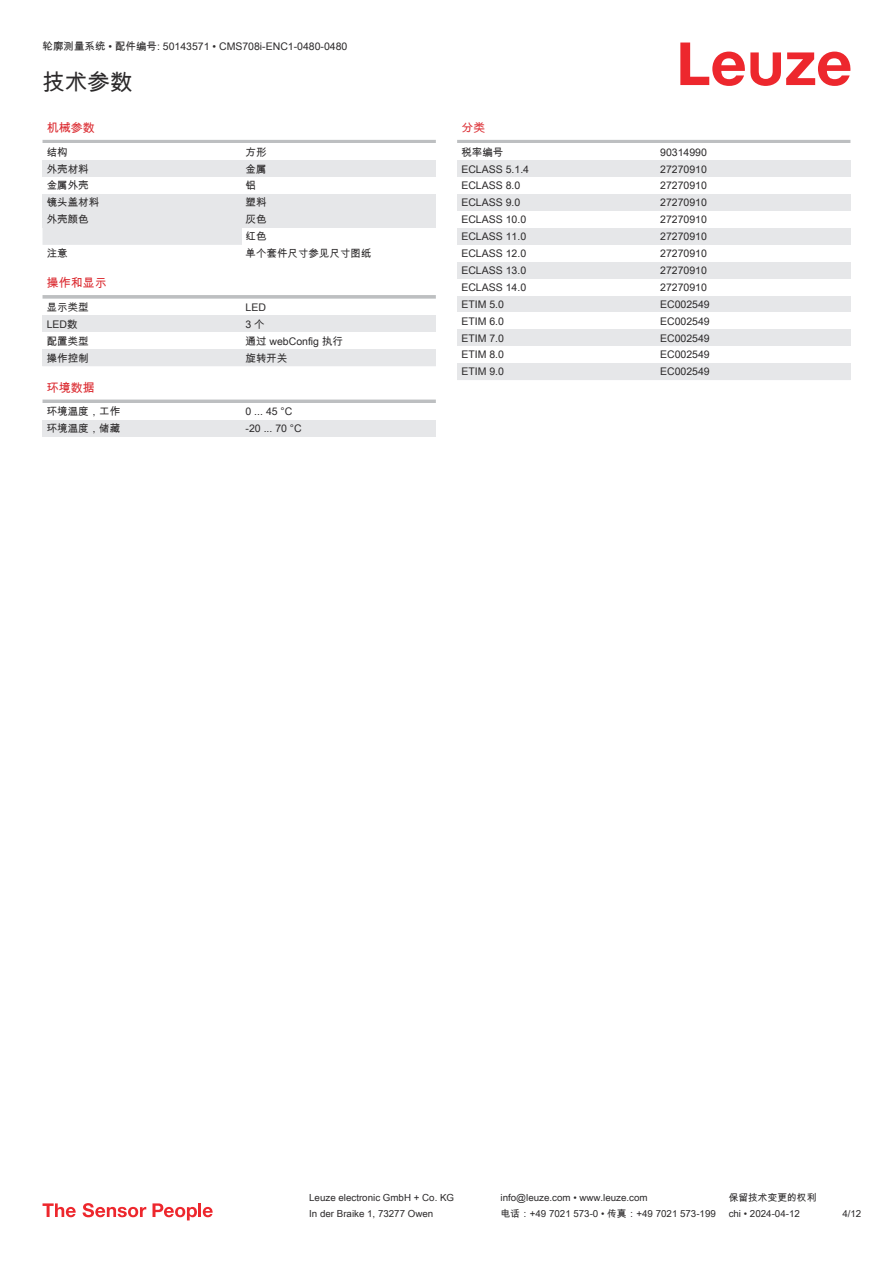
<style>
.page{position:relative;width:893px;height:1263px;background:#fff}
.page>*{position:absolute;margin:0;border:0;box-sizing:border-box;transform-origin:0 0}
.t1{font:22.5px "Arial Unicode MS";color:#2b292a}
.t2{font:12px "Arial Unicode MS";color:#db2a30}
.t3{font:10.5px/17px "Arial Unicode MS";color:#2b292a}
.t4{font:9.75px "Arial Unicode MS";color:#2b292a}
</style>
<div class="page">
<svg style="left:680px;top:43px;width:170px;height:43px"></svg>
<div style="left:43px;top:228px;width:199px;height:17px;background:#e6e7e9"></div>
<hr style="left:43px;top:140px;width:393px;height:3px;background:#bdbfc1">
<div style="left:43px;top:160px;width:199px;height:17px;background:#e6e7e9"></div>
<div style="left:242px;top:160px;width:194px;height:17px;background:#e6e7e9"></div>
<div style="left:43px;top:194px;width:199px;height:17px;background:#e6e7e9"></div>
<div style="left:242px;top:194px;width:194px;height:17px;background:#e6e7e9"></div>
<div style="left:43px;top:211px;width:199px;height:17px;background:#e6e7e9"></div>
<div style="left:242px;top:211px;width:194px;height:17px;background:#e6e7e9"></div>
<svg style="left:43px;top:295px;width:393px;height:4px;background:#c3c5c7"></svg>
<div style="left:43px;top:316px;width:199px;height:16px;background:#e6e7e9"></div>
<div style="left:242px;top:316px;width:194px;height:16px;background:#e6e7e9"></div>
<div style="left:43px;top:349px;width:199px;height:17px;background:#e6e7e9"></div>
<div style="left:242px;top:349px;width:194px;height:17px;background:#e6e7e9"></div>
<hr style="left:43px;top:400px;width:393px;height:3px;background:#bdbfc1">
<div style="left:43px;top:420px;width:199px;height:17px;background:#e6e7e9"></div>
<div style="left:242px;top:420px;width:194px;height:17px;background:#e6e7e9"></div>
<hr style="left:457px;top:140px;width:393px;height:3px;background:#bdbfc1">
<div style="left:457px;top:160px;width:200px;height:17px;background:#e6e7e9"></div>
<div style="left:657px;top:160px;width:193px;height:17px;background:#e6e7e9"></div>
<div style="left:457px;top:194px;width:200px;height:17px;background:#e6e7e9"></div>
<div style="left:657px;top:194px;width:193px;height:17px;background:#e6e7e9"></div>
<div style="left:457px;top:228px;width:200px;height:17px;background:#e6e7e9"></div>
<div style="left:657px;top:228px;width:193px;height:17px;background:#e6e7e9"></div>
<div style="left:457px;top:262px;width:200px;height:17px;background:#e6e7e9"></div>
<div style="left:657px;top:262px;width:193px;height:17px;background:#e6e7e9"></div>
<div style="left:457px;top:296px;width:200px;height:16px;background:#e6e7e9"></div>
<div style="left:657px;top:296px;width:193px;height:16px;background:#e6e7e9"></div>
<div style="left:457px;top:329px;width:200px;height:17px;background:#e6e7e9"></div>
<div style="left:657px;top:329px;width:193px;height:17px;background:#e6e7e9"></div>
<div style="left:457px;top:363px;width:200px;height:17px;background:#e6e7e9"></div>
<div style="left:657px;top:363px;width:193px;height:17px;background:#e6e7e9"></div>
<svg style="left:43px;top:1203px;width:33px;height:14px"></svg>
<svg style="left:83px;top:1203px;width:63px;height:14px"></svg>
<svg style="left:153px;top:1203px;width:44px;height:17px"></svg>
<hr style="left:198px;top:1203px;width:3px;height:14px;background:#ed272d">
<svg style="left:203px;top:1207px;width:10px;height:10px"></svg>
<p class="t3" style="left:43px;top:38px;width:306px">轮廓测量系统 • 配件编号: 50143571 • CMS708i-ENC1-0480-0480</p>
<h1 class="t1" style="left:43px;top:66px;width:91px">技术参数</h1>
<p class="t2" style="left:47px;top:119px;width:49px">机械参数</p>
<p class="t3" style="left:47px;top:143px;width:22px">结构</p>
<p class="t3" style="left:246px;top:143px;width:22px">方形</p>
<p class="t3" style="left:47px;top:160px;width:43px">外壳材料</p>
<p class="t3" style="left:246px;top:160px;width:22px">金属</p>
<p class="t3" style="left:47px;top:177px;width:43px">金属外壳</p>
<p class="t3" style="left:246px;top:177px;width:12px">铝</p>
<p class="t3" style="left:47px;top:194px;width:54px">镜头盖材料</p>
<p class="t3" style="left:246px;top:194px;width:22px">塑料</p>
<p class="t3" style="left:47px;top:211px;width:43px">外壳颜色</p>
<p class="t3" style="left:246px;top:211px;width:22px">灰色红色</p>
<p class="t3" style="left:47px;top:245px;width:22px">注意</p>
<p class="t3" style="left:246px;top:245px;width:127px">单个套件尺寸参见尺寸图纸</p>
<p class="t2" style="left:47px;top:274px;width:61px">操作和显示</p>
<p class="t3" style="left:47px;top:298px;width:43px">显示类型</p>
<p class="t3" style="left:246px;top:298px;width:22px">LED</p>
<p class="t3" style="left:47px;top:315px;width:32px">LED数</p>
<p class="t3" style="left:246px;top:315px;width:21px">3 个</p>
<p class="t3" style="left:47px;top:332px;width:43px">配置类型</p>
<p class="t3" style="left:246px;top:332px;width:99px">通过 webConfig 执行</p>
<p class="t3" style="left:47px;top:349px;width:43px">操作控制</p>
<p class="t3" style="left:246px;top:349px;width:43px">旋转开关</p>
<p class="t2" style="left:47px;top:379px;width:49px">环境数据</p>
<p class="t3" style="left:47px;top:403px;width:75px">环境温度，工作</p>
<p class="t3" style="left:246px;top:403px;width:48px">0 ... 45 °C</p>
<p class="t3" style="left:47px;top:420px;width:75px">环境温度，储藏</p>
<p class="t3" style="left:246px;top:420px;width:58px">-20 ... 70 °C</p>
<p class="t2" style="left:461px;top:119px;width:25px">分类</p>
<p class="t3" style="left:461px;top:143px;width:43px">税率编号</p>
<p class="t3" style="left:660px;top:143px;width:48px">90314990</p>
<p class="t3" style="left:461px;top:160px;width:69px">ECLASS 5.1.4</p>
<p class="t3" style="left:660px;top:160px;width:48px">27270910</p>
<p class="t3" style="left:461px;top:177px;width:60px">ECLASS 8.0</p>
<p class="t3" style="left:660px;top:177px;width:48px">27270910</p>
<p class="t3" style="left:461px;top:194px;width:60px">ECLASS 9.0</p>
<p class="t3" style="left:660px;top:194px;width:48px">27270910</p>
<p class="t3" style="left:461px;top:211px;width:66px">ECLASS 10.0</p>
<p class="t3" style="left:660px;top:211px;width:48px">27270910</p>
<p class="t3" style="left:461px;top:228px;width:66px">ECLASS 11.0</p>
<p class="t3" style="left:660px;top:228px;width:48px">27270910</p>
<p class="t3" style="left:461px;top:245px;width:66px">ECLASS 12.0</p>
<p class="t3" style="left:660px;top:245px;width:48px">27270910</p>
<p class="t3" style="left:461px;top:262px;width:66px">ECLASS 13.0</p>
<p class="t3" style="left:660px;top:262px;width:48px">27270910</p>
<p class="t3" style="left:461px;top:278px;width:66px">ECLASS 14.0</p>
<p class="t3" style="left:660px;top:278px;width:48px">27270910</p>
<p class="t3" style="left:461px;top:295px;width:44px">ETIM 5.0</p>
<p class="t3" style="left:660px;top:295px;width:51px">EC002549</p>
<p class="t3" style="left:461px;top:312px;width:44px">ETIM 6.0</p>
<p class="t3" style="left:660px;top:312px;width:51px">EC002549</p>
<p class="t3" style="left:461px;top:329px;width:44px">ETIM 7.0</p>
<p class="t3" style="left:660px;top:329px;width:51px">EC002549</p>
<p class="t3" style="left:461px;top:346px;width:44px">ETIM 8.0</p>
<p class="t3" style="left:660px;top:346px;width:51px">EC002549</p>
<p class="t3" style="left:461px;top:363px;width:44px">ETIM 9.0</p>
<p class="t3" style="left:660px;top:363px;width:51px">EC002549</p>
<p class="t4" style="left:309px;top:1191px;width:146px">Leuze electronic GmbH + Co. KG</p>
<p class="t4" style="left:501px;top:1191px;width:149px">info@leuze.com • www.leuze.com</p>
<p class="t4" style="left:729px;top:1191px;width:89px">保留技术变更的权利</p>
<p class="t4" style="left:309px;top:1206px;width:126px">In der Braike 1, 73277 Owen</p>
<p class="t4" style="left:501px;top:1206px;width:217px">电话：+49 7021 573-0 • 传真：+49 7021 573-199</p>
<p class="t4" style="left:729px;top:1206px;width:73px">chi • 2024-04-12</p>
<p class="t4" style="left:842px;top:1206px;width:20px">4/12</p>
</div>
